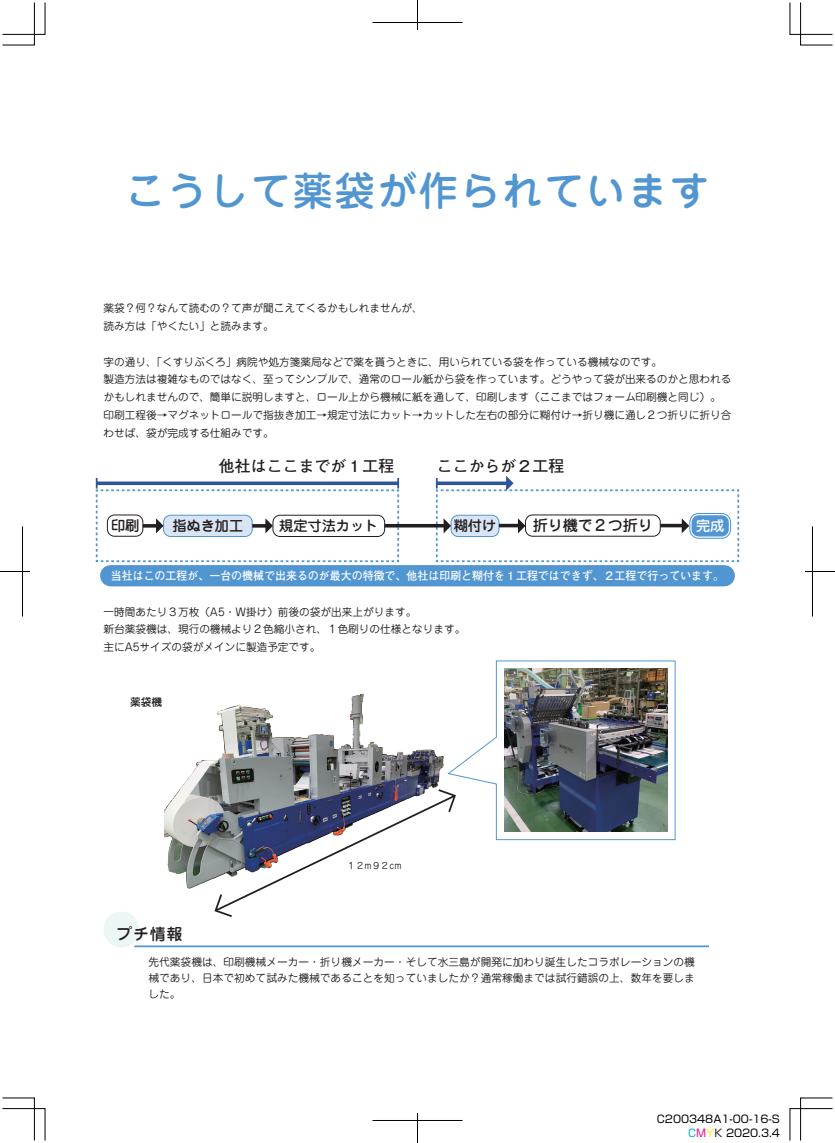
<style>
.page{position:relative;width:835px;height:1143px;background:#fff}
.page>*{position:absolute;margin:0;border:0;box-sizing:border-box;transform-origin:0 0}
.t1{font:500 39.88px "Jun 34 Pro";letter-spacing:.05em;color:#5296d1}
.t2{font:700 16px "Futo Go B101 Pro";color:#231f20}
.t3{font:500 16px "Jun 34 Pro";color:#231f20}
.t4{font:500 15px "Jun 34 Pro";color:#231f20}
.t5{font:500 14.12px "Jun 34 Pro";color:#231f20}
.t6{font:500 14.12px "Jun 34 Pro";color:#fff}
.t7{font:700 11.5px "Futo Go B101 Pro";color:#fff;scale:.95 1}
.t8{font:10.62px/17.8px "Jun 201 Pro";color:#231f20}
.t9{font:10.62px/14.1px "Shin Go Pro";color:#000;text-align:right}
.t10{font:500 10.62px "Jun 34 Pro";color:#231f20}
.t11{font:8.88px "Jun 201 Pro";color:#231f20}
.s1{color:#00aeef}
.s2{color:#ed028c}
.s3{color:#fff101}
.s4{color:#231f20}
</style>
<div class="page">
<div style="left:103px;top:911px;width:36px;height:36px;background:#ebf6f5;border-radius:50%"></div>
<hr style="left:134px;top:945px;width:574px;height:2px;background:#5296d1">
<hr style="left:384px;top:524px;width:60px;height:3px;background:#231f20">
<svg style="left:435px;top:476px;width:304px;height:87px"></svg>
<svg style="left:95px;top:478px;width:305px;height:85px"></svg>
<div style="left:111px;top:565px;width:613px;height:21px;background:#5296d1"></div>
<img style="left:164px;top:693px;width:280px;height:196px">
<img style="left:447px;top:660px;width:228px;height:180px">
<svg style="left:213px;top:787px;width:244px;height:130px"></svg>
<svg style="left:2px;top:1097px;width:43px;height:43px"></svg>
<svg style="left:2px;top:2px;width:43px;height:43px"></svg>
<svg style="left:789px;top:2px;width:43px;height:43px"></svg>
<svg style="left:789px;top:1097px;width:43px;height:43px"></svg>
<hr style="left:0;top:571px;width:30px;height:1px;background:#000">
<hr style="left:22px;top:526px;width:1px;height:90px;background:#000">
<hr style="left:804px;top:571px;width:30px;height:1px;background:#000">
<hr style="left:811px;top:526px;width:1px;height:90px;background:#000">
<hr style="left:372px;top:22px;width:90px;height:1px;background:#000">
<hr style="left:417px;top:0;width:1px;height:30px;background:#000">
<hr style="left:372px;top:1120px;width:90px;height:1px;background:#000">
<hr style="left:417px;top:1112px;width:1px;height:30px;background:#000">
<h1 class="t1" style="left:125px;top:159px;width:585px">こうして薬袋が作られています</h1>
<p class="t8" style="left:103px;top:298px;width:320px">薬袋？何？なんて読むの？て声が聞こえてくるかもしれませんが、読み方は「やくたい」と読みます。</p>
<p class="t8" style="left:103px;top:351px;width:629px">字の通り、｢くすりぶくろ」病院や処方箋薬局などで薬を貰うときに、用いられている袋を作っている機械なのです。<br>製造方法は複雑なものではなく、至ってシンプルで、通常のロール紙から袋を作っています。どうやって袋が出来るのかと思われるかもしれませんので、簡単に説明しますと、ロール上から機械に紙を通して、印刷します（ここまではフォーム印刷機と同じ）。印刷工程後→マグネットロールで指抜き加工→規定寸法にカット→カットした左右の部分に糊付け→折り機に通し２つ折りに折り合わせば、袋が完成する仕組みです。</p>
<h2 class="t2" style="left:219px;top:453px;width:177px">他社はここまでが１工程</h2>
<h2 class="t2" style="left:436px;top:453px;width:129px">ここからが２工程</h2>
<h3 class="t5" style="left:111px;top:514px;width:30px">印刷</h3>
<h3 class="t5" style="left:172px;top:514px;width:72px">指ぬき加工</h3>
<h3 class="t5" style="left:279px;top:514px;width:101px">規定寸法カット</h3>
<h3 class="t5" style="left:453px;top:514px;width:44px">糊付け</h3>
<h3 class="t4" style="left:532px;top:513px;width:121px">折り機で２つ折り</h3>
<h3 class="t6" style="left:695px;top:514px;width:30px">完成</h3>
<p class="t7" style="left:111px;top:567px;width:646px">当社はこの工程が、一台の機械で出来るのが最大の特徴で、他社は印刷と糊付を１工程ではできず、２工程で行っています。</p>
<p class="t8" style="left:103px;top:601px;width:363px">一時間あたり３万枚（A5・Ｗ掛け）前後の袋が出来上がります。<br>新台薬袋機は、現行の機械より２色縮小され、１色刷りの仕様となります。主にA5サイズの袋がメインに製造予定です。</p>
<p class="t10" style="left:130px;top:693px;width:33px">薬袋機</p>
<h2 class="t3" style="left:116px;top:921px;width:68px">プチ情報</h2>
<p class="t11" style="left:346px;top:858px;width:56px">１２m９２cm</p>
<p class="t8" style="left:148px;top:952px;width:547px;line-height:16px;text-align:justify">先代薬袋機は、印刷機械メーカー・折り機メーカー・そして水三島が開発に加わり誕生したコラボレーションの機械であり、日本で初めて試みた機械であることを知っていましたか？通常稼働までは試行錯誤の上、数年を要しました。</p>
<p class="t9" style="left:656px;top:1110px;width:124px">C200348A1-00-16-S<br><span class="s1">C</span><span class="s2">M</span><span class="s3">Y</span><span class="s4">K</span> 2020.3.4</p>
</div>
